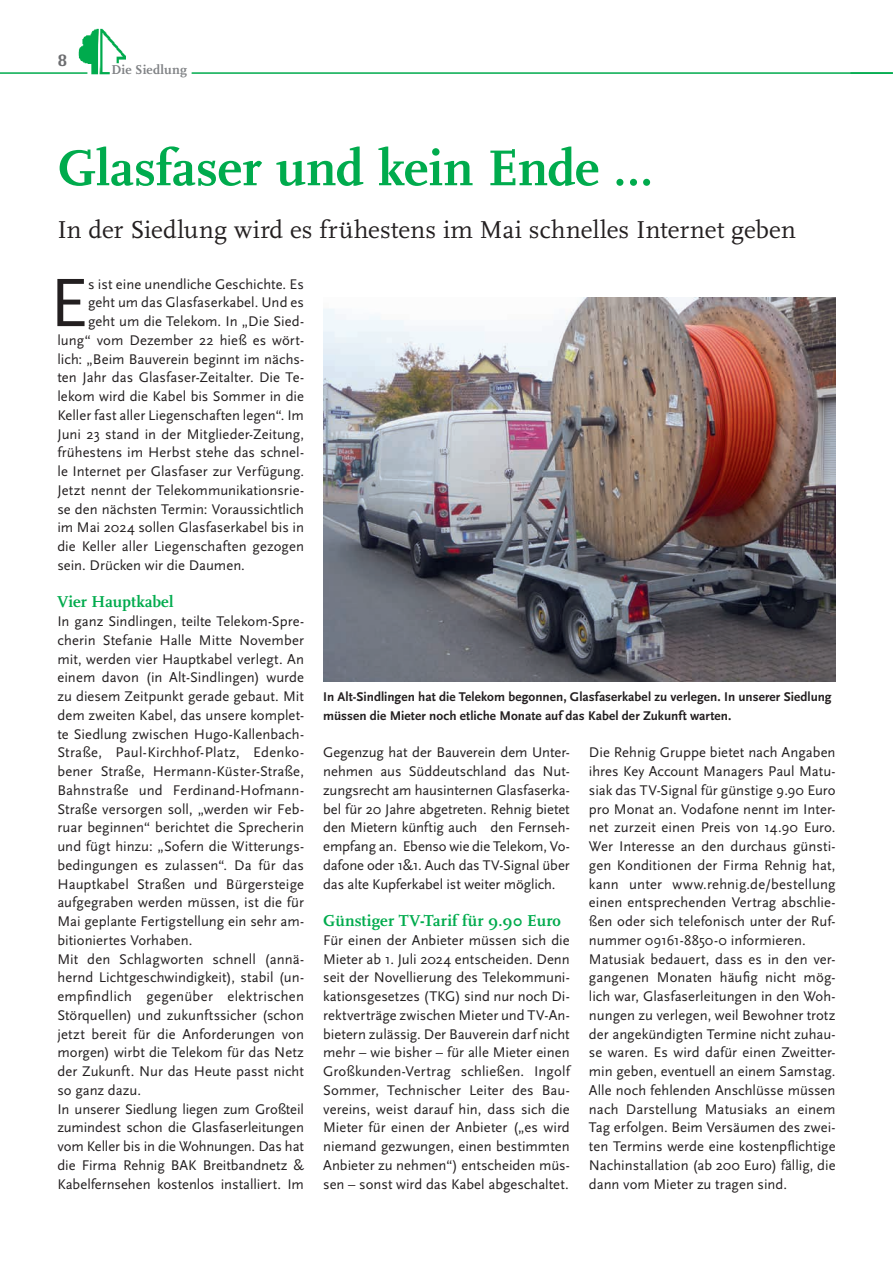
<style>
.page{position:relative;width:893px;height:1263px;background:#fff}
.page>*{position:absolute;margin:0;border:0;box-sizing:border-box;transform-origin:0 0}
.t1{font:71.4px "Scala Sans Pro";color:#231f20}
.t2{font:700 52.5px "Scala Pro";letter-spacing:-.005em;color:#00ab4d}
.t3{font:25.5px "Scala Pro";letter-spacing:.005em;color:#231f20}
.t4{font:800 18px "Rotis Semi Sans Std";color:#6c6d70}
.t5{font:700 16.5px "Scala Pro";letter-spacing:.01em;color:#00ab4d}
.t6{font:14.7px/18.8px "Scala Sans Pro";letter-spacing:.005em;color:#231f20}
.t7{font:700 13.35px "Scala Pro";letter-spacing:.02em;color:#808285}
.t8{font:700 13.2px/18.8px "Scala Sans Pro";letter-spacing:.005em;color:#231f20}
</style>
<div class="page">
<img style="left:323px;top:298px;width:513px;height:384px">
<img style="left:79px;top:28px;width:47px;height:46px">
<hr style="left:0;top:72px;width:87px;height:2px;background:#00ab4d">
<hr style="left:850px;top:72px;width:43px;height:2px;background:#00ab4d">
<hr style="left:192px;top:72px;width:700px;height:2px;background:#00ab4d">
<p class="t4" style="left:57px;top:48px;width:12px">8</p>
<p class="t7" style="left:111px;top:62px;width:77px">Die Siedlung</p>
<h2 class="t2" style="left:57px;top:138px;width:597px">Glasfaser und kein Ende …</h2>
<h3 class="t3" style="left:57px;top:215px;width:740px">In der Siedlung wird es frühestens im Mai schnelles Internet geben</h3>
<h1 class="t1" style="left:50px;top:262px;width:40px">E</h1>
<p class="t6" style="left:88px;top:274px;width:217px">s ist eine unendliche Geschichte. Es</p>
<p class="t6" style="left:88px;top:293px;width:217px">geht um das Glasfaserkabel. Und es</p>
<p class="t6" style="left:88px;top:312px;width:217px">geht um die Telekom. In „Die Sied-</p>
<p class="t6" style="left:57px;top:331px;width:248px">lung“ vom Dezember 22 hieß es wört-</p>
<p class="t6" style="left:57px;top:349px;width:248px">lich: „Beim Bauverein beginnt im nächs-</p>
<p class="t6" style="left:57px;top:368px;width:248px">ten Jahr das Glasfaser-Zeitalter. Die Te-</p>
<p class="t6" style="left:57px;top:387px;width:248px">lekom wird die Kabel bis Sommer in die</p>
<p class="t6" style="left:57px;top:406px;width:248px">Keller fast aller Liegenschaften legen“. Im</p>
<p class="t6" style="left:57px;top:424px;width:248px">Juni 23 stand in der Mitglieder-Zeitung,</p>
<p class="t6" style="left:57px;top:443px;width:248px">frühestens im Herbst stehe das schnel-</p>
<p class="t6" style="left:57px;top:462px;width:248px">le Internet per Glasfaser zur Verfügung.</p>
<p class="t6" style="left:57px;top:481px;width:248px">Jetzt nennt der Telekommunikationsrie-</p>
<p class="t6" style="left:57px;top:499px;width:248px">se den nächsten Termin: Voraussichtlich</p>
<p class="t6" style="left:57px;top:518px;width:248px">im Mai 2024 sollen Glasfaserkabel bis in</p>
<p class="t6" style="left:57px;top:537px;width:248px">die Keller aller Liegenschaften gezogen</p>
<p class="t6" style="left:57px;top:556px;width:189px">sein. Drücken wir die Daumen.</p>
<p class="t5" style="left:57px;top:592px;width:118px">Vier Hauptkabel</p>
<p class="t6" style="left:57px;top:612px;width:248px">In ganz Sindlingen, teilte Telekom-Spre&shy;cherin Stefanie Halle Mitte November mit, werden vier Hauptkabel verlegt. An einem davon (in Alt-Sindlingen) wurde zu diesem Zeitpunkt gerade gebaut. Mit dem zweiten Kabel, das unsere komplet&shy;te Siedlung zwischen Hugo-Kallenbach-Straße, Paul-Kirchhof-Platz, Edenko&shy;bener Straße, Hermann-Küster-Straße, Bahnstraße und Ferdinand-Hofmann-Straße versorgen soll, „werden wir Feb&shy;ruar beginnen“ berichtet die Sprecherin und fügt hinzu: „Sofern die Witterungs&shy;bedingungen es zulassen“. Da für das Hauptkabel Straßen und Bürgersteige aufgegraben werden müssen, ist die für Mai geplante Fertigstellung ein sehr am&shy;bitioniertes Vorhaben.<br>Mit den Schlagworten schnell (annä&shy;hernd Lichtgeschwindigkeit), stabil (un&shy;empfindlich gegenüber elektrischen Störquellen) und zukunftssicher (schon jetzt bereit für die Anforderungen von morgen) wirbt die Telekom für das Netz der Zukunft. Nur das Heute passt nicht so ganz dazu.<br>In unserer Siedlung liegen zum Großteil zumindest schon die Glasfaserleitungen vom Keller bis in die Wohnungen. Das hat die Firma Rehnig BAK Breitbandnetz &amp; Kabelfernsehen kostenlos installiert. Im</p>
<p class="t8" style="left:323px;top:688px;width:510px">In Alt-Sindlingen hat die Telekom begonnen, Glasfaserkabel zu verlegen. In unserer Siedlung müssen die Mieter noch etliche Monate auf das Kabel der Zukunft warten.</p>
<p class="t6" style="left:323px;top:743px;width:248px;text-align:justify">Gegenzug hat der Bauverein dem Unter&shy;nehmen aus Süddeutschland das Nut&shy;zungsrecht am hausinternen Glasfaserka&shy;bel für 20 Jahre abgetreten. Rehnig bietet den Mietern künftig auch den Fernseh&shy;empfang an. Ebenso wie die Telekom, Vo&shy;dafone oder 1&amp;1. Auch das TV-Signal über das alte Kupferkabel ist weiter möglich.</p>
<p class="t5" style="left:323px;top:911px;width:239px">Günstiger TV-Tarif für 9.90 Euro</p>
<p class="t6" style="left:323px;top:931px;width:248px;text-align:justify">Für einen der Anbieter müssen sich die Mieter ab 1. Juli 2024 entscheiden. Denn seit der Novellierung des Telekommuni&shy;kationsgesetzes (TKG) sind nur noch Di&shy;rektverträge zwischen Mieter und TV-An&shy;bietern zulässig. Der Bauverein darf nicht mehr – wie bisher – für alle Mieter einen Großkunden-Vertrag schließen. Ingolf Sommer, Technischer Leiter des Bau&shy;vereins, weist darauf hin, dass sich die Mieter für einen der Anbieter („es wird niemand gezwungen, einen bestimmten Anbieter zu nehmen“) entscheiden müs&shy;sen – sonst wird das Kabel abgeschaltet.</p>
<p class="t6" style="left:589px;top:743px;width:248px">Die Rehnig Gruppe bietet nach Angaben ihres Key Account Managers Paul Matu&shy;siak das TV-Signal für günstige 9.90 Euro pro Monat an. Vodafone nennt im Inter&shy;net zurzeit einen Preis von 14.90 Euro.<br>Wer Interesse an den durchaus günsti&shy;gen Konditionen der Firma Rehnig hat, kann unter www.rehnig.de/bestellung einen entsprechenden Vertrag abschlie&shy;ßen oder sich telefonisch unter der Ruf&shy;nummer 09161-8850-0 informieren.<br>Matusiak bedauert, dass es in den ver&shy;gangenen Monaten häufig nicht mög&shy;lich war, Glasfaserleitungen in den Woh&shy;nungen zu verlegen, weil Bewohner trotz der angekündigten Termine nicht zuhau&shy;se waren. Es wird dafür einen Zweitter&shy;min geben, eventuell an einem Samstag.<br>Alle noch fehlenden Anschlüsse müssen nach Darstellung Matusiaks an einem Tag erfolgen. Beim Versäumen des zwei&shy;ten Termins werde eine kostenpflichtige Nachinstallation (ab 200 Euro) fällig, die dann vom Mieter zu tragen sind.</p>
</div>
